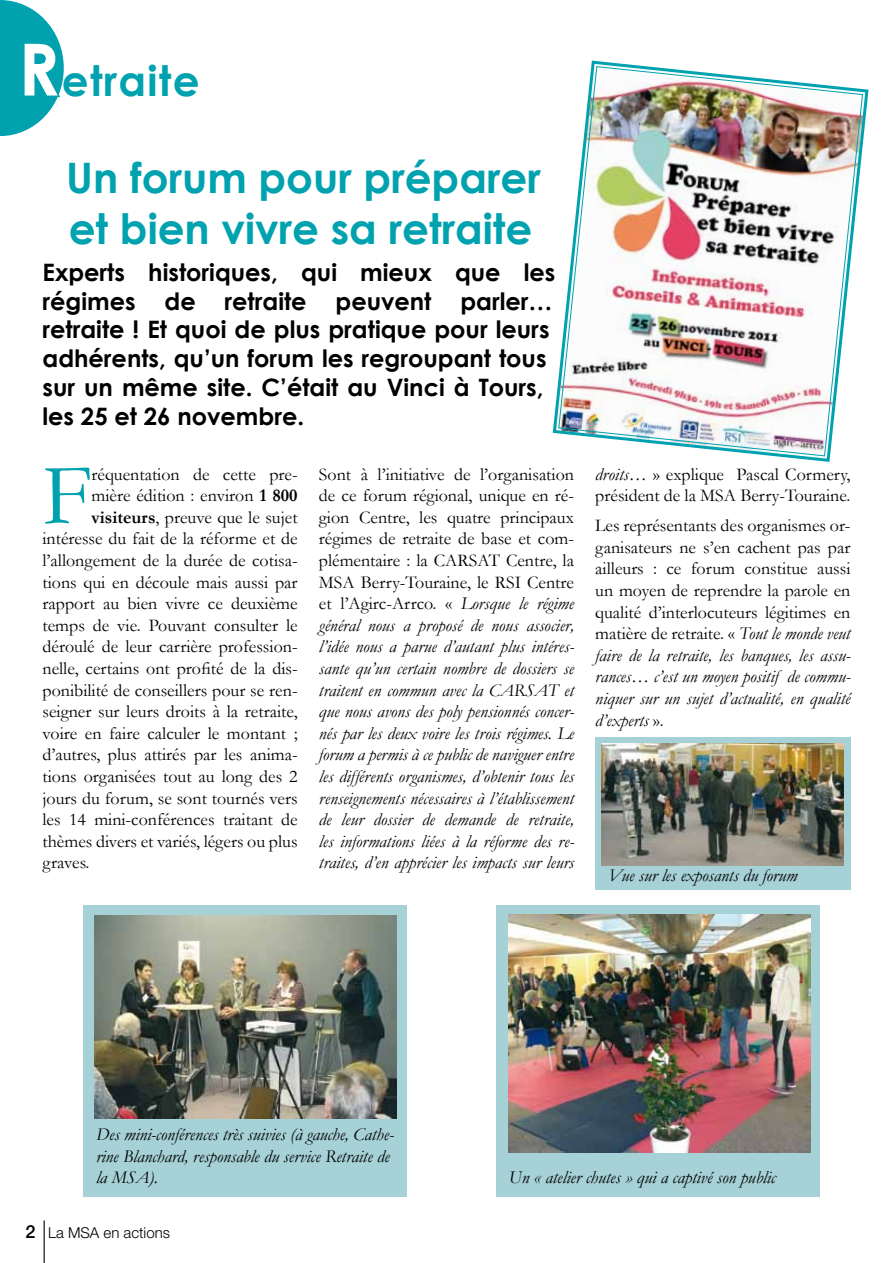
<style>
.page{position:relative;width:893px;height:1263px;background:#fff}
.page>*{position:absolute;margin:0;border:0;box-sizing:border-box;transform-origin:0 0}
.t1{font:87.3px "Garamond";color:#00a2af}
.t2{font:700 42px/50.4px "Century Gothic";color:#00a2af}
.t3{font:700 42px "Century Gothic";letter-spacing:.03em;color:#00a2af}
.t4{font:700 24px/28.8px "Century Gothic";color:#000}
.t5{font:18px/21.6px "Garamond";color:#000}
.t6{font:italic 18px/21.6px "Garamond";color:#000;text-align:justify}
.t7{font:300 15px "Helvetica Neue LT Std";color:#000}
.s1{font-size:72px;color:#fff}
.s2{font-weight:700}
.s3{font-style:normal}
.s4{font-style:italic}
.s5{font-weight:500;font-size:18px}
</style>
<div class="page">
<hr style="left:44px;top:1220px;width:1px;height:43px;background:#000">
<svg style="left:0;top:0;width:64px;height:136px"></svg>
<div style="left:595px;top:737px;width:255px;height:152px;background:#a6d1d6"></div>
<img style="left:601px;top:743px;width:242px;height:122px">
<div style="left:83px;top:905px;width:323px;height:291px;background:#a6d1d6"></div>
<img style="left:95px;top:915px;width:301px;height:203px">
<div style="left:496px;top:905px;width:323px;height:291px;background:#a6d1d6"></div>
<img style="left:509px;top:914px;width:301px;height:239px">
<svg style="left:552px;top:60px;width:317px;height:402px"></svg>
<img style="left:558px;top:66px;width:306px;height:391px">
<h2 class="t3" style="left:18px;top:48px;width:183px"><span class="s1">R</span>etraite</h2>
<h2 class="t2" style="left:66px;top:151px;width:476px">Un forum pour préparer et bien vivre sa retraite</h2>
<h3 class="t4" style="left:43px;top:257px;width:514px">Experts historiques, qui mieux que les régimes de retraite peuvent parler… retraite ! Et quoi de plus pratique pour leurs adhérents, qu’un forum les regroupant tous sur un même site. C’était au Vinci à Tours, les 25 et 26 novembre.</h3>
<h1 class="t1" style="left:43px;top:437px;width:51px">F</h1>
<p class="t5" style="left:92px;top:463px;width:208px">réquentation de cette pre-</p>
<p class="t5" style="left:92px;top:484px;width:208px">mière édition : environ <span class="s2">1 800</span></p>
<p class="t5" style="left:92px;top:506px;width:208px"><span class="s2">visiteurs</span>, preuve que le sujet</p>
<p class="t5" style="left:43px;top:527px;width:257px">intéresse du fait de la réforme et de</p>
<p class="t5" style="left:43px;top:549px;width:257px">l’allongement de la durée de cotisa-</p>
<p class="t5" style="left:43px;top:571px;width:257px">tions qui en découle mais aussi par</p>
<p class="t5" style="left:43px;top:592px;width:257px">rapport au bien vivre ce deuxième</p>
<p class="t5" style="left:43px;top:614px;width:257px">temps de vie. Pouvant consulter le</p>
<p class="t5" style="left:43px;top:635px;width:257px">déroulé de leur carrière profession-</p>
<p class="t5" style="left:43px;top:657px;width:257px">nelle, certains ont profité de la dis-</p>
<p class="t5" style="left:43px;top:679px;width:257px">ponibilité de conseillers pour se ren-</p>
<p class="t5" style="left:43px;top:700px;width:257px">seigner sur leurs droits à la retraite,</p>
<p class="t5" style="left:43px;top:722px;width:257px">voire en faire calculer le montant ;</p>
<p class="t5" style="left:43px;top:743px;width:257px">d’autres, plus attirés par les anima-</p>
<p class="t5" style="left:43px;top:765px;width:257px">tions organisées tout au long des 2</p>
<p class="t5" style="left:43px;top:787px;width:257px">jours du forum, se sont tournés vers</p>
<p class="t5" style="left:43px;top:808px;width:257px">les 14 mini-conférences traitant de</p>
<p class="t5" style="left:43px;top:830px;width:257px">thèmes divers et variés, légers ou plus</p>
<p class="t5" style="left:43px;top:851px;width:48px">graves.</p>
<p class="t6" style="left:319px;top:463px;width:257px"><span class="s3">Sont à l’initiative de l’organisation de ce forum régional, unique en ré&shy;gion Centre, les quatre principaux régimes de retraite de base et com&shy;plémentaire : la CARSAT Centre, la MSA Berry-Touraine, le RSI Centre et l’Agirc-Arrco. «</span> Lorsque le régime général nous a proposé de nous associer, l’idée nous a parue d’autant plus intéres&shy;sante qu’un certain nombre de dossiers se traitent en commun avec la CARSAT et que nous avons des poly pensionnés concer&shy;nés par les deux voire les trois régimes. Le forum a permis à ce public de naviguer entre les différents organismes, d’obtenir tous les renseignements nécessaires à l’établissement de leur dossier de demande de retraite, les informations liées à la réforme des re&shy;traites, d’en apprécier les impacts sur leurs</p>
<p class="t5" style="left:595px;top:463px;width:257px"><span class="s4">droits…</span> » explique Pascal Cormery, président de la MSA Berry-Touraine.</p>
<p class="t5" style="left:595px;top:514px;width:257px;text-align:justify">Les représentants des organismes or&shy;ganisateurs ne s’en cachent pas par ailleurs : ce forum constitue aussi un moyen de reprendre la parole en qualité d’interlocuteurs légitimes en matière de retraite. « <span class="s4">Tout le monde veut faire de la retraite, les banques, les assu&shy;rances… c’est un moyen positif de commu&shy;niquer sur un sujet d’actualité, en qualité d’experts</span> ».</p>
<p class="t6" style="left:608px;top:864px;width:191px">Vue sur les exposants du forum</p>
<p class="t6" style="left:96px;top:1123px;width:299px;text-align:left">Des mini-conférences très suivies (à gauche, Cathe&shy;rine Blanchard, responsable du service Retraite de la MSA).</p>
<p class="t7" style="left:26px;top:1223px;width:146px"><span class="s5">2</span> La MSA en actions</p>
<p class="t6" style="left:509px;top:1166px;width:268px">Un « atelier chutes » qui a captivé son public</p>
</div>
